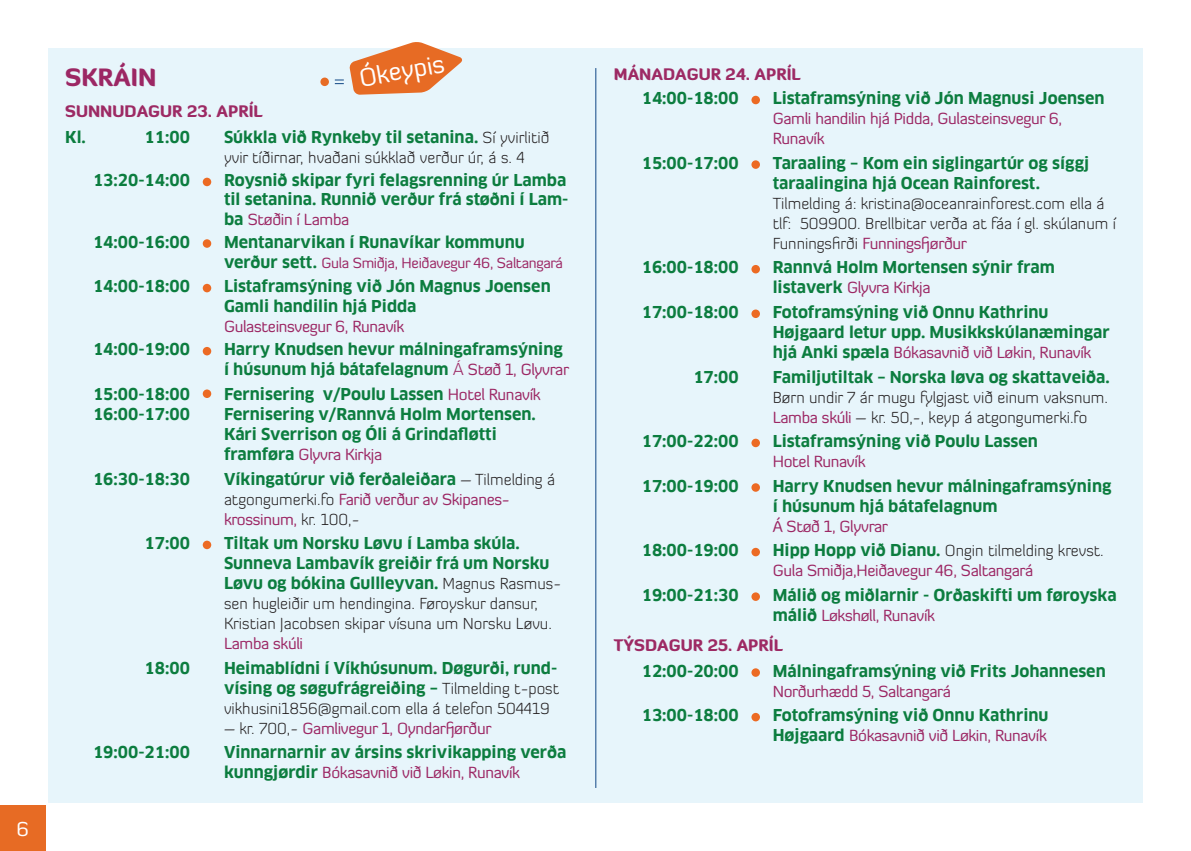
<style>
.page{position:relative;width:1191px;height:851px;background:#fff}
.page>*{position:absolute;margin:0;border:0;box-sizing:border-box;transform-origin:0 0}
.t1{font:25.2px "Diavlo";color:#fff}
.S1{font:900 24px "Diavlo";color:#9c2764}
.t2{font:20px "Diavlo";color:#fff}
.skrá{font:700 16px/20px "Clan Offc Pro";color:#0c7d3f}
.skrá-2{font:300 16px/20px "Diavlo";color:#231f20}
.skrá-3{font:16px/20px "Diavlo";letter-spacing:-.02em;color:#9c2764}
.S1-2{font:900 16px "Diavlo";color:#9d2a64}
.skrá-4{font:14.6px "Diavlo";letter-spacing:-.02em;color:#9c2764}
.s1{font-family:"Clan Offc Pro";font-weight:700;color:#0c7d3f}
.s2{font-family:"Clan Offc Pro";font-weight:700;font-size:16px;color:#0c7d3f}
.s3{font-family:"Diavlo";font-weight:400;color:#9c2764}
.s4{font-weight:400;color:#9c2764}
.s5{font-family:"Diavlo";font-weight:300;color:#231f20}
.s6{font-weight:300;color:#231f20}
</style>
<div class="page">
<div style="left:0;top:0;width:1191px;height:850px;background:#e7f5fb"></div>
<div style="left:0;top:0;width:47px;height:850px;background:#fff"></div>
<div style="left:0;top:0;width:1191px;height:47px;background:#fff"></div>
<div style="left:0;top:803px;width:1191px;height:47px;background:#fff"></div>
<div style="left:1143px;top:0;width:48px;height:850px;background:#fff"></div>
<div style="left:0;top:805px;width:45px;height:45px;background:#e76b24"></div>
<div style="left:203px;top:178px;width:8px;height:8px;background:#ec6a23;border-radius:50%"></div>
<div style="left:203px;top:239px;width:8px;height:9px;background:#ec6a23;border-radius:50%"></div>
<div style="left:203px;top:284px;width:8px;height:8px;background:#ec6a23;border-radius:50%"></div>
<div style="left:203px;top:347px;width:8px;height:8px;background:#ec6a23;border-radius:50%"></div>
<div style="left:203px;top:389px;width:8px;height:9px;background:#ec6a23;border-radius:50%"></div>
<div style="left:203px;top:540px;width:8px;height:9px;background:#ec6a23;border-radius:50%"></div>
<div style="left:751px;top:96px;width:9px;height:8px;background:#ec6a23;border-radius:50%"></div>
<div style="left:751px;top:160px;width:9px;height:9px;background:#ec6a23;border-radius:50%"></div>
<div style="left:751px;top:265px;width:9px;height:8px;background:#ec6a23;border-radius:50%"></div>
<div style="left:751px;top:309px;width:9px;height:9px;background:#ec6a23;border-radius:50%"></div>
<div style="left:751px;top:438px;width:9px;height:9px;background:#ec6a23;border-radius:50%"></div>
<div style="left:751px;top:483px;width:9px;height:8px;background:#ec6a23;border-radius:50%"></div>
<svg style="left:751px;top:547px;width:9px;height:9px"></svg>
<div style="left:751px;top:592px;width:9px;height:8px;background:#ec6a23;border-radius:50%"></div>
<div style="left:751px;top:668px;width:9px;height:8px;background:#ec6a23;border-radius:50%"></div>
<svg style="left:751px;top:712px;width:9px;height:9px"></svg>
<hr style="left:595px;top:68px;width:1px;height:719px;background:#114785">
<div style="left:320px;top:78px;width:9px;height:8px;background:#e76b24;border-radius:50%"></div>
<svg style="left:335px;top:42px;width:128px;height:53px"></svg>
<p class="t2" style="left:16px;top:816px;width:14px">6</p>
<p class="t1" style="left:357px;top:62px;width:88px;rotate:-10deg">Ókeypis</p>
<p class="S1" style="left:65px;top:62px;width:93px">SKRÁIN</p>
<p class="S1-2" style="left:65px;top:101px;width:199px">SUNNUDAGUR 23. APRÍL</p>
<p class="skrá" style="left:65px;top:127px;width:22px">Kl.</p>
<p class="skrá" style="left:145px;top:127px;width:47px">11:00</p>
<p class="skrá-2" style="left:224px;top:127px;width:327px"><span class="s1">Súkkla við Rynkeby til setanina.</span> Sí yvirlitið yvir tíðirnar, hvaðani súkklað verður úr, á s. 4</p>
<p class="skrá" style="left:93px;top:170px;width:98px">13:20-14:00</p>
<p class="skrá" style="left:224px;top:171px;width:346px;line-height:18.4px">Roysnið skipar fyri felagsrenning úr Lamba til setanina. Runnið verður frá støðni í Lam-</p>
<p class="skrá-3" style="left:224px;top:209px;width:127px"><span class="s1">ba</span> Støðin í Lamba</p>
<p class="skrá" style="left:93px;top:232px;width:98px">14:00-16:00</p>
<p class="skrá" style="left:224px;top:232px;width:302px">Mentanarvikan í Runavíkar kommunu</p>
<p class="skrá-4" style="left:224px;top:253px;width:340px"><span class="s2">verður sett.</span> Gula Smiðja, Heiðavegur 46, Saltangará</p>
<p class="skrá" style="left:93px;top:276px;width:98px">14:00-18:00</p>
<p class="skrá" style="left:224px;top:276px;width:328px">Listaframsýning við Jón Magnus Joensen<br>Gamli handilin hjá Pidda<br><span class="s3">Gulasteinsvegur 6, Runavík</span></p>
<p class="skrá" style="left:93px;top:339px;width:98px">14:00-19:00</p>
<p class="skrá" style="left:224px;top:339px;width:347px">Harry Knudsen hevur málningaframsýning í húsunum hjá bátafelagnum <span class="s4">Á</span> <span class="s3">Støð 1, Glyvrar</span></p>
<p class="skrá" style="left:93px;top:384px;width:98px">15:00-18:00</p>
<p class="skrá" style="left:224px;top:384px;width:318px">Fernisering v/Poulu Lassen <span class="s3">Hotel Runavík</span></p>
<p class="skrá" style="left:93px;top:404px;width:98px">16:00-17:00</p>
<p class="skrá" style="left:224px;top:404px;width:313px">Fernisering v/Rannvá Holm Mortensen.<br>Kári Sverrison og Óli á Grindafløtti framføra <span class="s3">Glyvra Kirkja</span></p>
<p class="skrá" style="left:93px;top:468px;width:98px">16:30-18:30</p>
<p class="skrá-2" style="left:224px;top:469px;width:332px"><span class="s1">Víkingatúrur við ferðaleiðara</span> – Tilmelding á atgongumerki.fo <span class="s4">Farið verður av Skipanes&shy;krossinum,</span> kr. 100,-</p>
<p class="skrá" style="left:145px;top:533px;width:47px">17:00</p>
<p class="skrá-2" style="left:224px;top:533px;width:338px"><span class="s1">Tiltak um Norsku Løvu í Lamba skúla.<br>Sunneva Lambavík greiðir frá um Norsku Løvu og bókina Gullleyvan.</span> Magnus Rasmus&shy;sen hugleiðir um hendingina. Føroyskur dansur, Kristian Jacobsen skipar vísuna um Norsku Løvu.<br><span class="s4">Lamba skúli</span></p>
<p class="skrá" style="left:145px;top:657px;width:47px">18:00</p>
<p class="skrá" style="left:224px;top:657px;width:337px;text-align:justify">Heimablídni í Víkhúsunum. Døgurði, rund&shy;vísing og søgufrágreiðing – <span class="s5">Tilmelding t-post vikhusini1856@gmail.com ella á telefon 504419</span></p>
<p class="skrá-3" style="left:224px;top:718px;width:269px"><span class="s6">– kr. 700,-</span> Gamlivegur 1, Oyndarfjørður</p>
<p class="skrá" style="left:93px;top:742px;width:98px">19:00-21:00</p>
<p class="skrá" style="left:224px;top:742px;width:344px">Vinnarnarnir av ársins skrivikapping verða kunngjørdir <span class="s3">Bókasavnið við Løkin, Runavík</span></p>
<p class="S1-2" style="left:614px;top:64px;width:188px">MÁNADAGUR 24. APRÍL</p>
<p class="skrá" style="left:642px;top:88px;width:98px">14:00-18:00</p>
<p class="skrá-3" style="left:772px;top:88px;width:333px"><span class="s1">Listaframsýning við Jón Magnusi Joensen<br></span>Gamli handilin hjá Pidda, Gulasteinsvegur 6,<br>Runavík</p>
<p class="skrá" style="left:642px;top:153px;width:98px">15:00-17:00</p>
<p class="skrá-2" style="left:772px;top:153px;width:345px"><span class="s1">Taraaling – Kom ein siglingartúr og síggj taraalingina hjá Ocean Rainforest.<br></span>Tilmelding á: kristina@oceanrainforest.com ella á tlf: 509900. Brellbitar verða at fáa í gl. skúlanum í Funningsfirði <span class="s4">Funningsfjørður</span></p>
<p class="skrá" style="left:642px;top:257px;width:98px">16:00-18:00</p>
<p class="skrá" style="left:772px;top:257px;width:284px">Rannvá Holm Mortensen sýnir fram listaverk <span class="s3">Glyvra Kirkja</span></p>
<p class="skrá" style="left:642px;top:302px;width:98px">17:00-18:00</p>
<p class="skrá" style="left:772px;top:302px;width:338px">Fotoframsýning við Onnu Kathrinu<br>Højgaard letur upp. Musikkskúlanæmingar hjá Anki spæla <span class="s3">Bókasavnið við Løkin, Runavík</span></p>
<p class="skrá" style="left:693px;top:366px;width:47px">17:00</p>
<p class="skrá-2" style="left:772px;top:367px;width:338px;text-align:justify"><span class="s1">Familjutiltak – Norska løva og skattaveiða.<br></span>Børn undir 7 ár mugu fylgjast við einum vaksnum.<br><span class="s4">Lamba skúli</span> – kr. 50,-, keyp á atgongumerki.fo</p>
<p class="skrá" style="left:642px;top:431px;width:98px">17:00-22:00</p>
<p class="skrá" style="left:772px;top:431px;width:267px">Listaframsýning við Poulu Lassen<br><span class="s3">Hotel Runavík</span></p>
<p class="skrá" style="left:642px;top:476px;width:98px">17:00-19:00</p>
<p class="skrá" style="left:772px;top:476px;width:340px">Harry Knudsen hevur málningaframsýning í húsunum hjá bátafelagnum<br><span class="s3">Á Støð 1, Glyvrar</span></p>
<p class="skrá" style="left:642px;top:540px;width:98px">18:00-19:00</p>
<p class="skrá-3" style="left:772px;top:540px;width:332px"><span class="s1">Hipp Hopp við Dianu.</span> <span class="s6">Ongin tilmelding krevst.<br></span>Gula Smiðja,Heiðavegur 46, Saltangará</p>
<p class="skrá" style="left:642px;top:585px;width:98px">19:00-21:30</p>
<p class="skrá" style="left:772px;top:585px;width:345px">Málið og miðlarnir - Orðaskifti um føroyska málið <span class="s3">Løkshøll, Runavík</span></p>
<p class="S1-2" style="left:614px;top:634px;width:170px">TÝSDAGUR 25. APRÍL</p>
<p class="skrá" style="left:642px;top:660px;width:98px">12:00-20:00</p>
<p class="skrá" style="left:772px;top:660px;width:334px">Málningaframsýning við Frits Johannesen<br><span class="s3">Norðurhædd 5, Saltangará</span></p>
<p class="skrá" style="left:642px;top:705px;width:98px">13:00-18:00</p>
<p class="skrá" style="left:772px;top:705px;width:277px">Fotoframsýning við Onnu Kathrinu<br>Højgaard <span class="s3">Bókasavnið við Løkin, Runavík</span></p>
</div>
